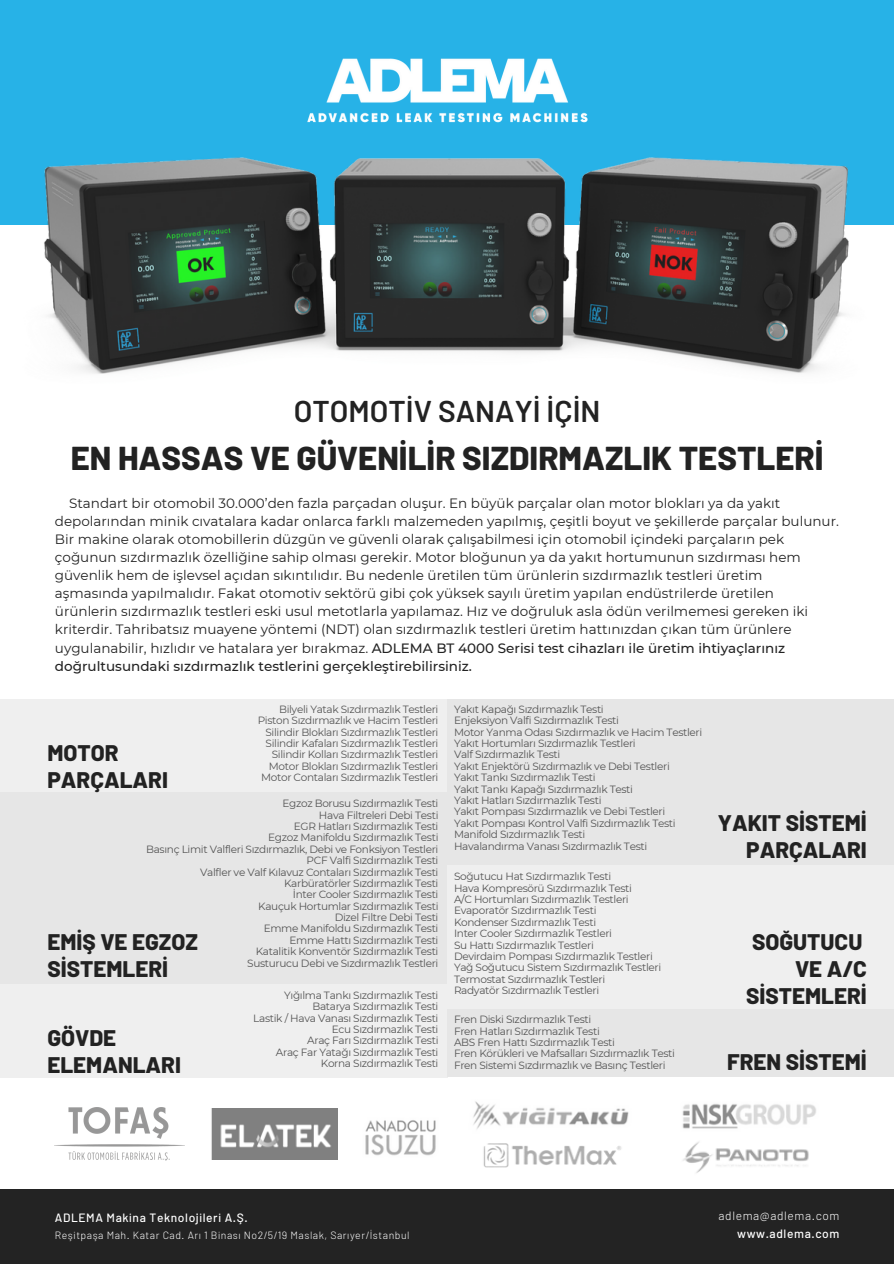
<style>
.page{position:relative;width:894px;height:1264px;background:#fff}
.page>*{position:absolute;margin:0;border:0;box-sizing:border-box;transform-origin:0 0}
.t1{font:800 33px "Barlow";color:#222}
.t2{font:600 30px "Barlow";color:#222}
.t3{font:800 22.5px/27px "Barlow";color:#222}
.t4{font:13.5px/18px "Montserrat";color:#222}
.t5{font:500 12px "Barlow";letter-spacing:.05em;color:#fff}
.t6{font:300 12px "Barlow";letter-spacing:.05em;color:#fff}
.t7{font:10.5px "Montserrat";letter-spacing:-.03em;color:#545454}
.t8{font:300 10.5px "Barlow";letter-spacing:.05em;color:#fff}
.s1{font-weight:500}
</style>
<div class="page">
<div style="left:0;top:0;width:893px;height:224px;background:#27b2e7"></div>
<img style="left:307px;top:58px;width:281px;height:65px">
<div style="left:0;top:1189px;width:893px;height:74px;background:#232323"></div>
<div style="left:0;top:699px;width:447px;height:98px;background:#efefef"></div>
<div style="left:447px;top:699px;width:446px;height:171px;background:#e6e6e6"></div>
<div style="left:0;top:976px;width:447px;height:101px;background:#efefef"></div>
<div style="left:447px;top:1004px;width:446px;height:72px;background:#e6e6e6"></div>
<div style="left:0;top:792px;width:447px;height:191px;background:#e6e6e6"></div>
<div style="left:447px;top:865px;width:446px;height:143px;background:#efefef"></div>
<img style="left:0;top:157px;width:893px;height:217px">
<img style="left:55px;top:1107px;width:129px;height:53px">
<img style="left:211px;top:1108px;width:126px;height:51px">
<img style="left:683px;top:1142px;width:126px;height:31px">
<img style="left:473px;top:1101px;width:156px;height:28px">
<img style="left:682px;top:1104px;width:134px;height:25px">
<img style="left:365px;top:1120px;width:71px;height:36px">
<img style="left:483px;top:1143px;width:139px;height:25px">
<p class="t2" style="left:294px;top:391px;width:308px">OTOMOTİV SANAYİ İÇİN</p>
<p class="t1" style="left:71px;top:437px;width:754px">EN HASSAS VE GÜVENİLİR SIZDIRMAZLIK TESTLERİ</p>
<p class="t4" style="left:55px;top:494px;width:785px;text-indent:14px">Standart bi r otomobi l 30.000’den fazla parçadan oluşur. En büyük parçalar olan motor blokları ya da yakıt depolarından mi ni k cıvatalara kadar onlarca farklı malzemeden yapılmış, çeşitli boyut ve şeki llerde parçalar bulunur.<br>Bi r maki ne olarak otomobi lleri n düzgün ve güvenli olarak çalışabi lmesi içi n otomobi l içi ndeki parçaların pek çoğunun sızdırmazlık özelliği ne sahi p olması gereki r. Motor bloğunun ya da yakıt hortumunun sızdırması hem güvenli k hem de işlevsel açıdan sıkıntılıdır. Bu nedenle üreti len tüm ürünleri n sızdırmazlık testleri üreti m aşmasında yapılmalıdır. Fakat otomotiv sektörü gi bi çok yüksek sayılı üreti m yapılan endüstri lerde üreti len<br>ürünleri n sızdırmazlık testleri eski usul metotlarla yapılamaz. Hız ve doğruluk asla ödün veri lmemesi gereken i ki kriterdi r. Tahri batsız muayene yöntemi (NDT) olan sızdırmazlık testleri üreti m hattınızdan çıkan tüm ürünlere uygulanabi li r, hızlıdır ve hatalara yer bırakmaz. <span class="s1">ADLEMA BT 4000 Serisi test ci hazları i le üreti m i htiyaçlarınız doğrultusundaki sızdırmazlık testleri ni gerçekleşti rebi li rsi niz.</span></p>
<p class="t3" style="left:47px;top:738px;width:122px">MOTOR<br>PARÇALARI</p>
<p class="t7" style="left:279px;top:702px;width:159px">Bi lyeli Yatak Sızdırmazlık Testleri</p>
<p class="t7" style="left:258px;top:714px;width:180px">Piston Sızdırmazlık ve Haci m Testleri</p>
<p class="t7" style="left:265px;top:725px;width:173px">Si li ndi r Blokları Sızdırmazlık Testleri</p>
<p class="t7" style="left:265px;top:737px;width:172px">Si li ndi r Kafaları Sızdırmazlık Testleri</p>
<p class="t7" style="left:272px;top:748px;width:166px">Si li ndi r Kolları Sızdırmazlık Testleri</p>
<p class="t7" style="left:269px;top:759px;width:169px">Motor Blokları Sızdırmazlık Testleri</p>
<p class="t7" style="left:261px;top:771px;width:177px">Motor Contaları Sızdırmazlık Testleri</p>
<p class="t7" style="left:282px;top:797px;width:156px">Egzoz Borusu Sızdırmazlık Testi</p>
<p class="t7" style="left:319px;top:808px;width:119px">Hava Fi ltreleri Debi Testi</p>
<p class="t7" style="left:294px;top:819px;width:144px">EGR Hatları Sızdırmazlık Testi</p>
<p class="t7" style="left:268px;top:831px;width:170px">Egzoz Manifoldu Sızdırmazlık Testi</p>
<p class="t7" style="left:146px;top:842px;width:292px">Basınç Li mit Valfleri Sızdırmazlık, Debi ve Fonksiyon Testleri</p>
<p class="t7" style="left:306px;top:854px;width:131px">PCF Valfi Sızdırmazlık Testi</p>
<p class="t7" style="left:200px;top:865px;width:238px">Valfler ve Valf Kılavuz Contaları Sızdırmazlık Testi</p>
<p class="t7" style="left:284px;top:876px;width:154px">Karbüratörler Sızdırmazlık Testi</p>
<p class="t7" style="left:293px;top:888px;width:145px">İnter Cooler Sızdırmazlık Testi</p>
<p class="t7" style="left:258px;top:899px;width:180px">Kauçuk Hortumlar Sızdırmazlık Testi</p>
<p class="t7" style="left:334px;top:910px;width:103px">Dizel Fi ltre Debi Testi</p>
<p class="t7" style="left:263px;top:922px;width:174px">Emme Manifoldu Sızdırmazlık Testi</p>
<p class="t7" style="left:289px;top:933px;width:148px">Emme Hattı Sızdırmazlık Testi</p>
<p class="t7" style="left:256px;top:945px;width:182px">Kataliti k Konventör Sızdırmazlık Testi</p>
<p class="t7" style="left:247px;top:956px;width:191px">Susturucu Debi ve Sızdırmazlık Testleri</p>
<p class="t3" style="left:47px;top:927px;width:152px">EMİŞ VE EGZOZ<br>SİSTEMLERİ</p>
<p class="t3" style="left:47px;top:1023px;width:135px">GÖVDE<br>ELEMANLARI</p>
<p class="t7" style="left:284px;top:988px;width:154px">Yığılma Tankı Sızdırmazlık Testi</p>
<p class="t7" style="left:312px;top:1000px;width:126px">Batarya Sızdırmazlık Testi</p>
<p class="t7" style="left:253px;top:1011px;width:185px">Lasti k / Hava Vanası Sızdırmazlık Testi</p>
<p class="t7" style="left:332px;top:1022px;width:106px">Ecu Sızdırmazlık Testi</p>
<p class="t7" style="left:307px;top:1034px;width:131px">Araç Farı Sızdırmazlık Testi</p>
<p class="t7" style="left:276px;top:1045px;width:162px">Araç Far Yatağı Sızdırmazlık Testi</p>
<p class="t7" style="left:321px;top:1057px;width:117px">Korna Sızdırmazlık Testi</p>
<p class="t7" style="left:454px;top:702px;width:149px">Yakıt Kapağı Sızdırmazlık Testi</p>
<p class="t7" style="left:454px;top:714px;width:164px">Enjeksiyon Valfi Sızdırmazlık Testi</p>
<p class="t7" style="left:454px;top:725px;width:248px">Motor Yanma Odası Sızdırmazlık ve Haci m Testleri</p>
<p class="t7" style="left:454px;top:737px;width:181px">Yakıt Hortumları Sızdırmazlık Testleri</p>
<p class="t7" style="left:454px;top:748px;width:106px">Valf Sızdırmazlık Testi</p>
<p class="t7" style="left:454px;top:759px;width:215px">Yakıt Enjektörü Sızdırmazlık ve Debi Testleri</p>
<p class="t7" style="left:454px;top:771px;width:141px">Yakıt Tankı Sızdırmazlık Testi</p>
<p class="t7" style="left:454px;top:782px;width:179px">Yakıt Tankı Kapağı Sızdırmazlık Testi</p>
<p class="t7" style="left:454px;top:793px;width:147px">Yakıt Hatları Sızdırmazlık Testi</p>
<p class="t7" style="left:454px;top:805px;width:211px">Yakıt Pompası Sızdırmazlık ve Debi Testleri</p>
<p class="t7" style="left:454px;top:816px;width:221px">Yakıt Pompası Kontrol Valfi Sızdırmazlık Testi</p>
<p class="t7" style="left:454px;top:828px;width:131px">Manifold Sızdırmazlık Testi</p>
<p class="t7" style="left:454px;top:839px;width:193px">Havalandırma Vanası Sızdırmazlık Testi</p>
<p class="t7" style="left:454px;top:870px;width:157px">Soğutucu Hat Sızdırmazlık Testi</p>
<p class="t7" style="left:454px;top:881px;width:178px">Hava Kompresörü Sızdırmazlık Testi</p>
<p class="t7" style="left:454px;top:892px;width:174px">A/C Hortumları Sızdırmazlık Testleri</p>
<p class="t7" style="left:454px;top:904px;width:142px">Evaporatör Sızdırmazlık Testi</p>
<p class="t7" style="left:454px;top:915px;width:142px">Kondenser Sızdırmazlık Testi</p>
<p class="t7" style="left:454px;top:927px;width:158px">Inter Cooler Sızdırmazlık Testleri</p>
<p class="t7" style="left:454px;top:938px;width:139px">Su Hattı Sızdırmazlık Testleri</p>
<p class="t7" style="left:454px;top:949px;width:198px">Devi rdai m Pompası Sızdırmazlık Testleri</p>
<p class="t7" style="left:454px;top:961px;width:207px">Yağ Soğutucu Sistem Sızdırmazlık Testleri</p>
<p class="t7" style="left:454px;top:972px;width:151px">Termostat Sızdırmazlık Testleri</p>
<p class="t7" style="left:454px;top:984px;width:145px">Radyatör Sızdırmazlık Testleri</p>
<p class="t7" style="left:454px;top:1013px;width:137px">Fren Diski Sızdırmazlık Testi</p>
<p class="t7" style="left:454px;top:1024px;width:145px">Fren Hatları Sızdırmazlık Testi</p>
<p class="t7" style="left:454px;top:1035px;width:160px">ABS Fren Hattı Sızdırmazlık Testi</p>
<p class="t7" style="left:454px;top:1047px;width:220px">Fren Körükleri ve Mafsalları Sızdırmazlık Testi</p>
<p class="t7" style="left:454px;top:1058px;width:211px">Fren Sistemi Sızdırmazlık ve Basınç Testleri</p>
<p class="t3" style="left:717px;top:808px;width:150px;text-align:right">YAKIT SİSTEMİ<br>PARÇALARI</p>
<p class="t3" style="left:752px;top:927px;width:112px">SOĞUTUCU</p>
<p class="t3" style="left:745px;top:954px;width:122px;text-align:right">VE A/C<br>SİSTEMLERİ</p>
<p class="t3" style="left:727px;top:1047px;width:141px">FREN SİSTEMİ</p>
<p class="t5" style="left:55px;top:1209px;width:194px">ADLEMA Makina Teknolojileri A.Ş.</p>
<p class="t8" style="left:55px;top:1228px;width:356px">Reşitpaşa Mah. Katar Cad. Arı 1 Binası No2/5/19 Maslak, Sarıyer/İstanbul</p>
<p class="t6" style="left:718px;top:1208px;width:122px">adlema@adlema.com</p>
<p class="t5" style="left:737px;top:1226px;width:104px">www.adlema.com</p>
</div>
